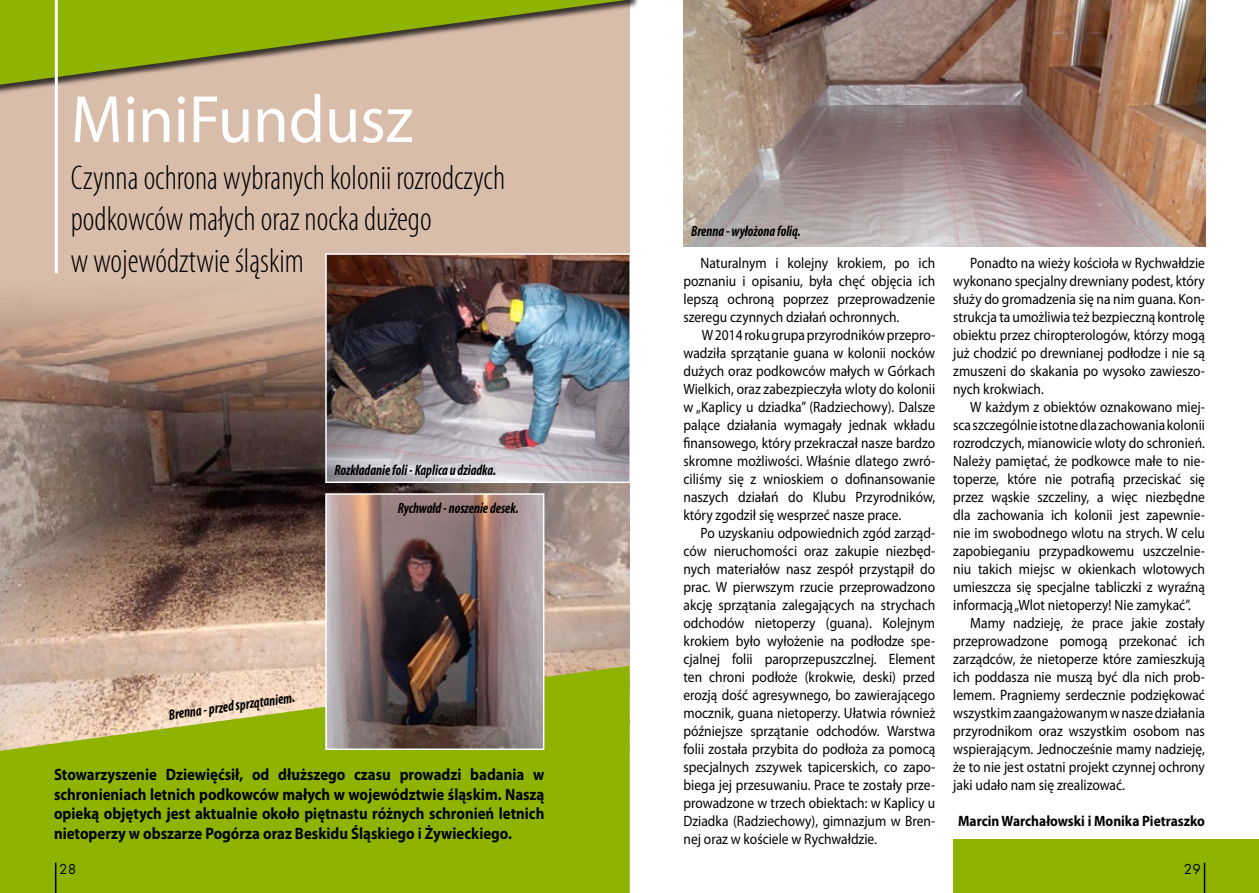
<style>
.page{position:relative;width:1259px;height:893px;background:#fff}
.page>*{position:absolute;margin:0;border:0;box-sizing:border-box;transform-origin:0 0}
.t1{font:67.5px "Myriad Pro";color:#fff;scale:.95 1}
.t2{font:300 condensed 34.5px/41.4px "Myriad Pro";color:#000;scale:.95 1}
.t3{font:700 16.5px/19.5px "Myriad Pro";color:#000;text-align:justify;scale:.9 1}
.t4{font:15px/18px "Myriad Pro";color:#000;text-align:justify;scale:.9 1}
.t5{font:italic 700 condensed 15px "Myriad Pro";color:#000;scale:.9 1}
.t6{font:700 15px "Myriad Pro";color:#000;scale:.9 1}
.t7{font:15px "Futur TEE";color:#000}
</style>
<div class="page">
<div style="left:953px;top:839px;width:306px;height:54px;background:#8eb300"></div>
<img style="left:684px;top:0;width:521px;height:246px">
<div style="left:0;top:0;width:629px;height:893px;background:#d8bdab"></div>
<img style="left:0;top:273px;width:629px;height:393px">
<svg style="left:0;top:666px;width:629px;height:227px;background:#9cb61e"></svg>
<div style="left:0;top:0;width:639px;height:99px;background:#000;opacity:.75"></div>
<svg style="left:0;top:0;width:629px;height:89px"></svg>
<hr style="left:55px;top:0;width:3px;height:273px;background:#fff">
<img style="left:328px;top:256px;width:300px;height:224px">
<div style="left:325px;top:253px;width:306px;height:230px;border:2px solid #fff"></div>
<img style="left:328px;top:496px;width:213px;height:251px">
<div style="left:325px;top:493px;width:219px;height:257px;border:2px solid #fff"></div>
<hr style="left:55px;top:863px;width:1px;height:30px;background:#000">
<hr style="left:1203px;top:863px;width:2px;height:30px;background:#000">
<h1 class="t1" style="left:71px;top:78px;width:362px">MiniFundusz</h1>
<h2 class="t2" style="left:71px;top:157px;width:459px">Czynna ochrona wybranych kolonii rozrodczych podkowców małych oraz nocka dużego<br>w województwie śląskim</h2>
<p class="t5" style="left:334px;top:460px;width:181px">Rozkładanie foli - Kaplica u dziadka.</p>
<p class="t5" style="left:168px;top:705px;width:143px;rotate:-8deg">Brenna - przed sprzątaniem.</p>
<p class="t5" style="left:398px;top:499px;width:136px">Rychwałd - noszenie desek.</p>
<p class="t3" style="left:54px;top:765px;width:546px">Stowarzyszenie Dziewięćsił, od dłuższego czasu prowadzi badania w schronieniach letnich podkowców małych w województwie śląskim. Naszą opieką objętych jest aktualnie około piętnastu różnych schronień letnich nietoperzy w obszarze Pogórza oraz Beskidu Śląskiego i Żywieckiego.</p>
<p class="t5" style="left:691px;top:221px;width:124px">Brenna - wyłożona folią.</p>
<p class="t4" style="left:683px;top:253px;width:281px;text-indent:17px">Naturalnym i kolejny krokiem, po ich poznaniu i opisaniu, była chęć objęcia ich lepszą ochroną poprzez przeprowadzenie szeregu czynnych działań ochronnych.</p>
<p class="t4" style="left:683px;top:325px;width:281px;text-indent:18px">W 2014 roku grupa przyrodników przepro&shy;wadziła sprzątanie guana w kolonii nocków dużych oraz podkowców małych w Górkach Wielkich, oraz zabezpieczyła wloty do kolonii w „Kaplicy u dziadka” (Radziechowy). Dalsze palące działania wymagały jednak wkładu finansowego, który przekraczał nasze bardzo skromne możliwości. Właśnie dlatego zwró&shy;ciliśmy się z wnioskiem o dofinansowanie naszych działań do Klubu Przyrodników, który zgodził się wesprzeć nasze prace.</p>
<p class="t4" style="left:683px;top:523px;width:281px;text-indent:17px">Po uzyskaniu odpowiednich zgód zarząd&shy;ców nieruchomości oraz zakupie niezbęd&shy;nych materiałów nasz zespół przystąpił do prac. W pierwszym rzucie przeprowadzono akcję sprzątania zalegających na strychach odchodów nietoperzy (guana). Kolejnym krokiem było wyłożenie na podłodze spe&shy;cjalnej folii paroprzepuszczlnej. Element ten chroni podłoże (krokwie, deski) przed erozją dość agresywnego, bo zawierającego mocznik, guana nietoperzy. Ułatwia również późniejsze sprzątanie odchodów. Warstwa folii została przybita do podłoża za pomocą specjalnych zszywek tapicerskich, co zapo&shy;biega jej przesuwaniu. Prace te zostały prze&shy;prowadzone w trzech obiektach: w Kaplicy u Dziadka (Radziechowy), gimnazjum w Bren&shy;nej oraz w kościele w Rychwałdzie.</p>
<p class="t4" style="left:953px;top:253px;width:281px;text-indent:17px">Ponadto na wieży kościoła w Rychwałdzie wykonano specjalny drewniany podest, który służy do gromadzenia się na nim guana. Kon&shy;strukcja ta umożliwia też bezpieczną kontrolę obiektu przez chiropterologów, którzy mogą już chodzić po drewnianej podłodze i nie są zmuszeni do skakania po wysoko zawieszo&shy;nych krokwiach.</p>
<p class="t4" style="left:970px;top:397px;width:262px">W każdym z obiektów oznakowano miej-</p>
<p class="t4" style="left:953px;top:415px;width:281px">sca szczególnie istotne dla zachowania kolonii</p>
<p class="t4" style="left:953px;top:433px;width:281px">rozrodczych, mianowicie wloty do schronień.</p>
<p class="t4" style="left:953px;top:451px;width:281px">Należy pamiętać, że podkowce małe to nie-</p>
<p class="t4" style="left:953px;top:469px;width:281px">toperze, które nie potrafią przeciskać się</p>
<p class="t4" style="left:953px;top:487px;width:281px">przez wąskie szczeliny, a więc niezbędne</p>
<p class="t4" style="left:953px;top:505px;width:281px">dla zachowania ich kolonii jest zapewnie-</p>
<p class="t4" style="left:953px;top:523px;width:281px">nie im swobodnego wlotu na strych. W celu</p>
<p class="t4" style="left:953px;top:541px;width:281px">zapobieganiu przypadkowemu uszczelnie-</p>
<p class="t4" style="left:953px;top:559px;width:281px">niu takich miejsc w okienkach wlotowych</p>
<p class="t4" style="left:953px;top:577px;width:281px">umieszcza się specjalne tabliczki z wyraźną</p>
<p class="t4" style="left:953px;top:595px;width:266px">informacją „Wlot nietoperzy! Nie zamykać”.</p>
<p class="t4" style="left:970px;top:613px;width:262px">Mamy nadzieję, że prace jakie zostały</p>
<p class="t4" style="left:953px;top:631px;width:281px">przeprowadzone pomogą przekonać ich</p>
<p class="t4" style="left:953px;top:649px;width:281px">zarządców, że nietoperze które zamieszkują</p>
<p class="t4" style="left:953px;top:667px;width:281px">ich poddasza nie muszą być dla nich prob-</p>
<p class="t4" style="left:953px;top:685px;width:281px">lemem. Pragniemy serdecznie podziękować</p>
<p class="t4" style="left:953px;top:703px;width:281px">wszystkim zaangażowanym w nasze działania</p>
<p class="t4" style="left:953px;top:721px;width:281px">przyrodnikom oraz wszystkim osobom nas</p>
<p class="t4" style="left:953px;top:739px;width:281px">wspierającym. Jednocześnie mamy nadzieję,</p>
<p class="t4" style="left:953px;top:757px;width:281px">że to nie jest ostatni projekt czynnej ochrony</p>
<p class="t4" style="left:953px;top:775px;width:192px">jaki udało nam się zrealizować.</p>
<p class="t6" style="left:958px;top:811px;width:276px">Marcin Warchałowski i Monika Pietraszko</p>
<p class="t7" style="left:59px;top:860px;width:9px">28</p>
<p class="t7" style="left:1184px;top:860px;width:9px">29</p>
</div>
